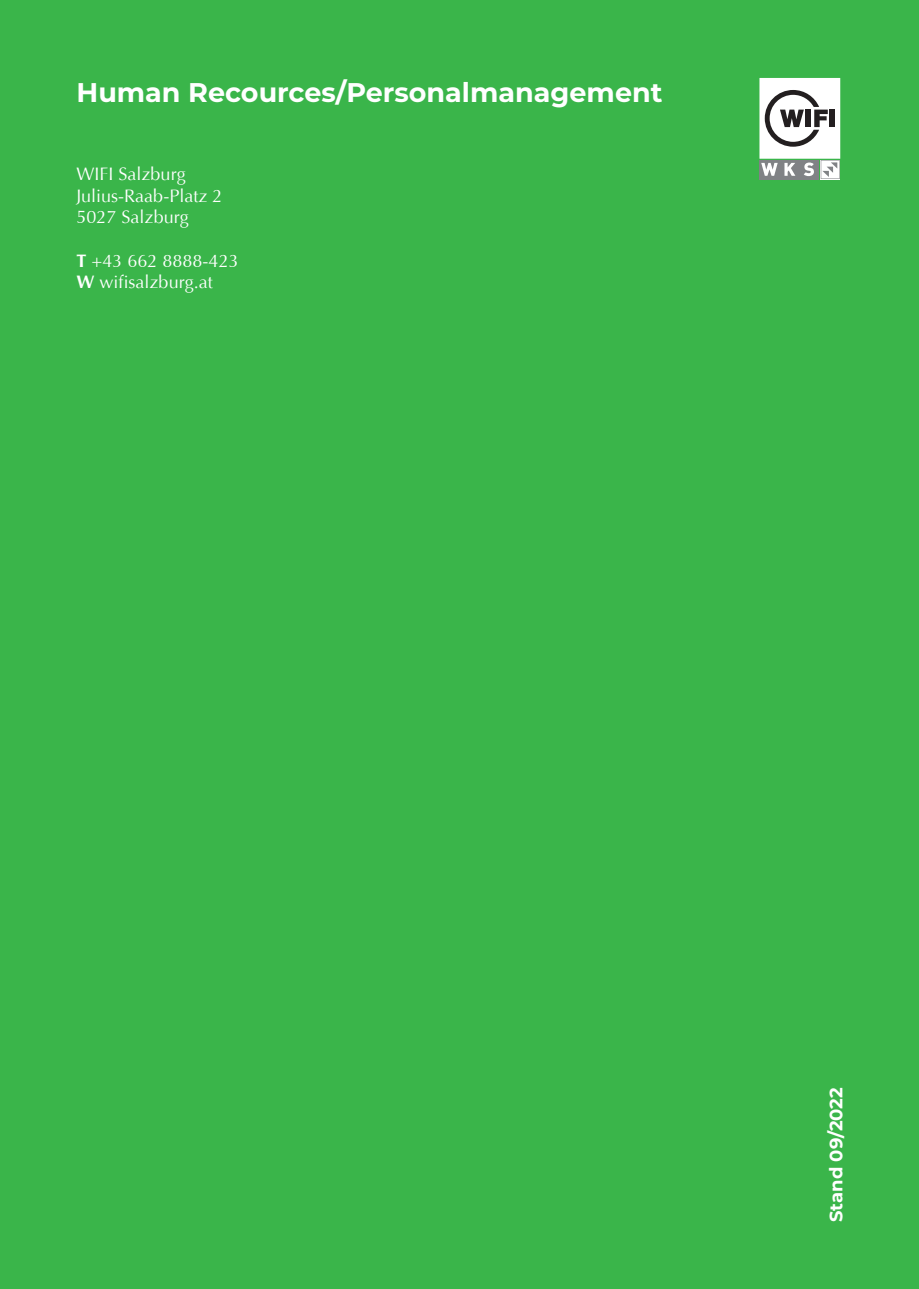
<style>
.page{position:relative;width:919px;height:1289px;background:#fff}
.page>*{position:absolute;margin:0;border:0;box-sizing:border-box;transform-origin:0 0}
.t1{font:700 27px "Montserrat";color:#fff}
.t2{font:18px/21.6px "Optima LT Pro";color:#fff}
.t3{font:700 18px "Montserrat";color:#fff}
.s1{font-weight:700}
</style>
<div class="page">
<div style="left:0;top:0;width:918px;height:1288px;background:#3ab54a"></div>
<div style="left:760px;top:78px;width:79px;height:80px;background:#fff"></div>
<div style="left:759px;top:78px;width:81px;height:80px;border:1px solid #fff"></div>
<div style="left:799px;top:160px;width:19px;height:19px;background:#808285"></div>
<div style="left:779px;top:160px;width:19px;height:19px;background:#808285"></div>
<svg style="left:784px;top:163px;width:11px;height:13px"></svg>
<div style="left:760px;top:160px;width:19px;height:19px;background:#808285"></div>
<svg style="left:759px;top:163px;width:18px;height:15px"></svg>
<div style="left:829px;top:110px;width:5px;height:17px;background:#231f20"></div>
<svg style="left:764px;top:90px;width:64px;height:57px"></svg>
<svg style="left:804px;top:162px;width:10px;height:14px"></svg>
<svg style="left:820px;top:160px;width:20px;height:20px"></svg>
<h1 class="t1" style="left:77px;top:73px;width:587px">Human Recources/Personalmanagement</h1>
<p class="t2" style="left:77px;top:163px;width:147px">WIFI Salzburg<br>Julius-Raab-Platz 2<br>5027 Salzburg</p>
<p class="t2" style="left:77px;top:250px;width:164px"><span class="s1">T</span> +43 662 8888-423<br><span class="s1">W</span> wifisalzburg.at</p>
<p class="t3" style="left:823px;top:1222px;width:136px;rotate:-90deg">Stand 09/2022</p>
</div>
